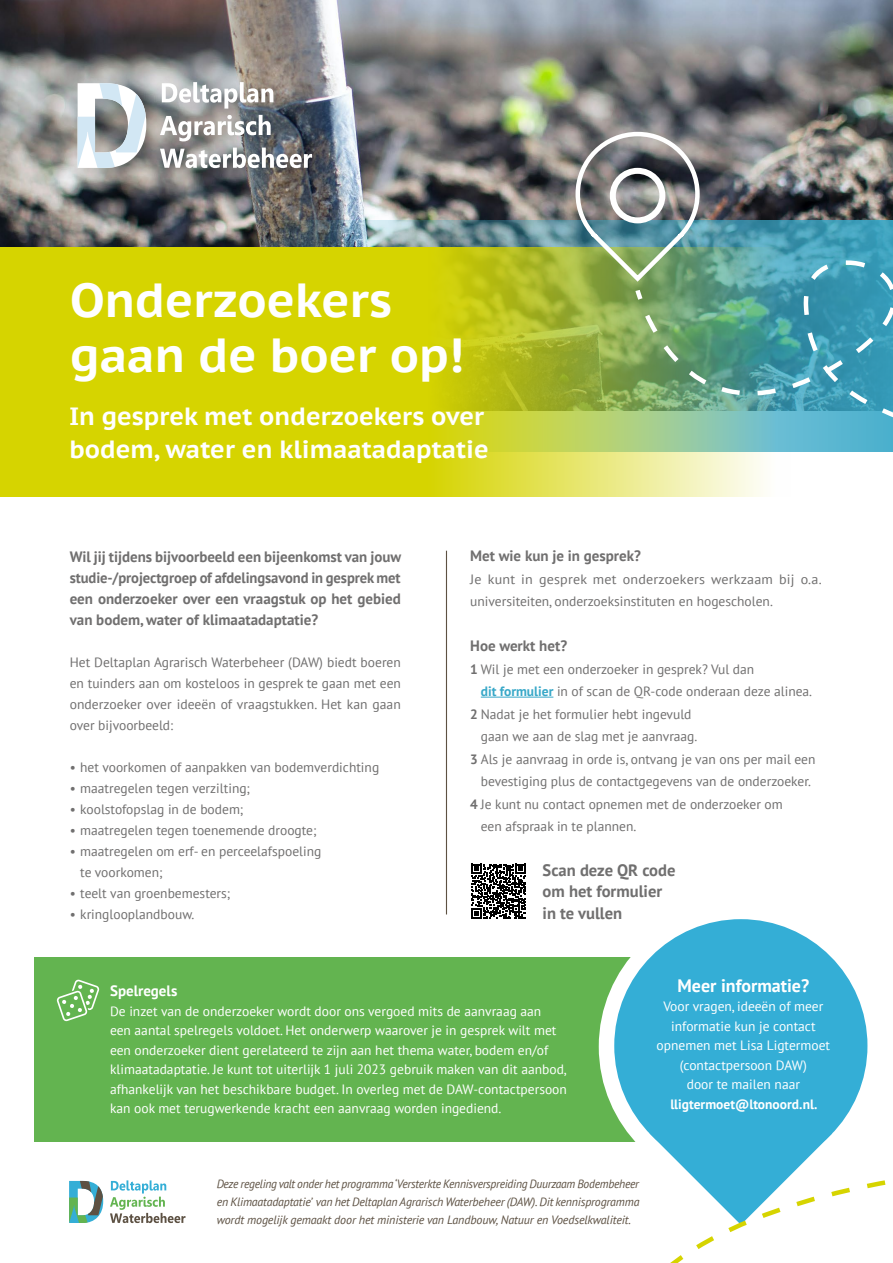
<style>
.page{position:relative;width:893px;height:1263px;background:#fff}
.page>*{position:absolute;margin:0;border:0;box-sizing:border-box;transform-origin:0 0}
.t1{font:700 47.7px/54.4px "PT Sans Caption";color:#fff}
.t2{font:700 24.9px/33.8px "PT Sans Caption";color:#fff}
.t3{font:700 18px "PT Sans";color:#fff}
.t4{font:700 16.65px/21.6px "PT Sans";color:#706f6f}
.t5{font:700 15px/21px "PT Sans";color:#706f6f;text-align:justify}
.t6{font:700 15px "PT Sans";color:#fff}
.t7{font:13.5px/21px "PT Sans";color:#706f6f;text-align:justify}
.t8{font:13.5px/19.5px "PT Sans";color:#fff}
.t9{font:13.5px/22.5px "PT Sans";color:#706f6f;scale:1.04 1}
.t10{font:700 13.5px "PT Sans";color:#fff}
.t11{font:italic 12px/18px "PT Sans";letter-spacing:-.01em;color:#5d5143;text-align:justify;scale:.96 1}
.s1{font-weight:700}
.s2{font-weight:700;color:#38a8c8}
</style>
<div class="page">
<img style="left:0;top:0;width:893px;height:220px">
<div style="left:34px;top:957px;width:725px;height:185px;background:#63b450"></div>
<svg style="left:56px;top:979px;width:44px;height:42px"></svg>
<img style="left:0;top:220px;width:573px;height:28px">
<svg style="left:0;top:248px;width:633px;height:249px;background:#d1d10b"></svg>
<hr style="left:481px;top:697px;width:72px;height:1px;background:#38a8c8">
<div style="left:599px;top:904px;width:284px;height:285px;background:#fff;border-radius:50%"></div>
<div style="left:614px;top:919px;width:253px;height:253px;background:#34aed6;border-radius:50%"></div>
<svg style="left:69px;top:1181px;width:34px;height:42px"></svg>
<svg style="left:110px;top:1180px;width:75px;height:43px"></svg>
<div style="left:67px;top:73px;width:264px;height:115px;background:#000;opacity:.2"></div>
<svg style="left:78px;top:83px;width:68px;height:85px"></svg>
<svg style="left:162px;top:82px;width:111px;height:27px"></svg>
<svg style="left:160px;top:115px;width:111px;height:26px"></svg>
<svg style="left:160px;top:148px;width:152px;height:20px"></svg>
<hr style="left:446px;top:551px;width:1px;height:363px;background:#5d5143">
<img style="left:573px;top:130px;width:320px;height:310px">
<svg style="left:633px;top:286px;width:260px;height:211px;background:#7fb7ab"></svg>
<div style="left:610px;top:168px;width:55px;height:55px;border:6px solid #fff;border-radius:50%"></div>
<svg style="left:649px;top:1042px;width:237px;height:221px"></svg>
<svg style="left:471px;top:864px;width:55px;height:55px"></svg>
<h1 class="t1" style="left:70px;top:272px;width:395px">Onderzoekers gaan de boer op!</h1>
<h2 class="t2" style="left:69px;top:399px;width:421px">In gesprek met onderzoekers over bodem, water en klimaatadaptatie</h2>
<p class="t5" style="left:70px;top:546px;width:333px">Wil jij tijdens bijvoorbeeld een bijeenkomst van jouw studie-/projectgroep of afdelingsavond in gesprek met een onderzoeker over een vraagstuk op het gebied van bodem, water of klimaatadaptatie?</p>
<p class="t7" style="left:70px;top:651px;width:333px">Het Deltaplan Agrarisch Waterbeheer (DAW) biedt boeren en tuinders aan om kosteloos in gesprek te gaan met een onderzoeker over ideeën of vraagstukken. Het kan gaan over bijvoorbeeld:</p>
<p class="t7" style="left:70px;top:756px;width:311px">• het voorkomen of aanpakken van bodemverdichting</p>
<p class="t7" style="left:70px;top:777px;width:182px">• maatregelen tegen verzilting;</p>
<p class="t7" style="left:70px;top:798px;width:175px">• koolstofopslag in de bodem;</p>
<p class="t7" style="left:70px;top:819px;width:248px">• maatregelen tegen toenemende droogte;</p>
<p class="t7" style="left:80px;top:840px;width:243px;text-indent:-11px">• maatregelen om erf- en perceelafspoeling te voorkomen;</p>
<p class="t7" style="left:70px;top:882px;width:162px">• teelt van groenbemesters;</p>
<p class="t7" style="left:70px;top:903px;width:126px">• kringlooplandbouw.</p>
<p class="t5" style="left:470px;top:545px;width:172px">Met wie kun je in gesprek?</p>
<p class="t9" style="left:470px;top:567px;width:339px">Je kunt in gesprek met onderzoekers werkzaam bij o.a. universiteiten, onderzoeksinstituten en hogescholen.</p>
<p class="t5" style="left:470px;top:635px;width:98px">Hoe werkt het?</p>
<p class="t7" style="left:470px;top:658px;width:285px"><span class="s1">1</span> Wil je met een onderzoeker in gesprek? Vul dan</p>
<p class="t7" style="left:481px;top:680px;width:333px"><span class="s2">dit formulier</span> in of scan de QR-code onderaan deze alinea.</p>
<p class="t7" style="left:470px;top:703px;width:223px"><span class="s1">2</span> Nadat je het formulier hebt ingevuld</p>
<p class="t7" style="left:481px;top:725px;width:218px">gaan we aan de slag met je aanvraag.</p>
<p class="t7" style="left:470px;top:748px;width:347px"><span class="s1">3</span> Als je aanvraag in orde is, ontvang je van ons per mail een</p>
<p class="t7" style="left:481px;top:770px;width:332px">bevestiging plus de contactgegevens van de onderzoeker.</p>
<p class="t7" style="left:470px;top:793px;width:314px"><span class="s1">4</span> Je kunt nu contact opnemen met de onderzoeker om</p>
<p class="t7" style="left:481px;top:816px;width:157px">een afspraak in te plannen.</p>
<p class="t4" style="left:543px;top:859px;width:134px">Scan deze QR code om het formulier in te vullen</p>
<p class="t6" style="left:110px;top:981px;width:69px">Spelregels</p>
<p class="t8" style="left:110px;top:1001px;width:458px">De inzet van de onderzoeker wordt door ons vergoed mits de aanvraag aan<br>een aantal spelregels voldoet. Het onderwerp waarover je in gesprek wilt met een onderzoeker dient gerelateerd te zijn aan het thema water, bodem en/of klimaatadaptatie. Je kunt tot uiterlijk 1 juli 2023 gebruik maken van dit aanbod, afhankelijk van het beschikbare budget. In overleg met de DAW-contactpersoon kan ook met terugwerkende kracht een aanvraag worden ingediend.</p>
<h3 class="t3" style="left:677px;top:973px;width:133px">Meer informatie?</h3>
<p class="t8" style="left:657px;top:996px;width:175px;text-align:center">Voor vragen, ideeën of meer informatie kun je contact opnemen met Lisa Ligtermoet (contactpersoon DAW)<br>door te mailen naar</p>
<p class="t10" style="left:670px;top:1095px;width:149px">lligtermoet@ltonoord.nl.</p>
<p class="t11" style="left:217px;top:1174px;width:442px">Deze regeling valt onder het programma ‘Versterkte Kennisverspreiding Duurzaam Bodembeheer en Klimaatadaptatie’ van het Deltaplan Agrarisch Waterbeheer (DAW). Dit kennisprogramma wordt mogelijk gemaakt door het ministerie van Landbouw, Natuur en Voedselkwaliteit.</p>
</div>
